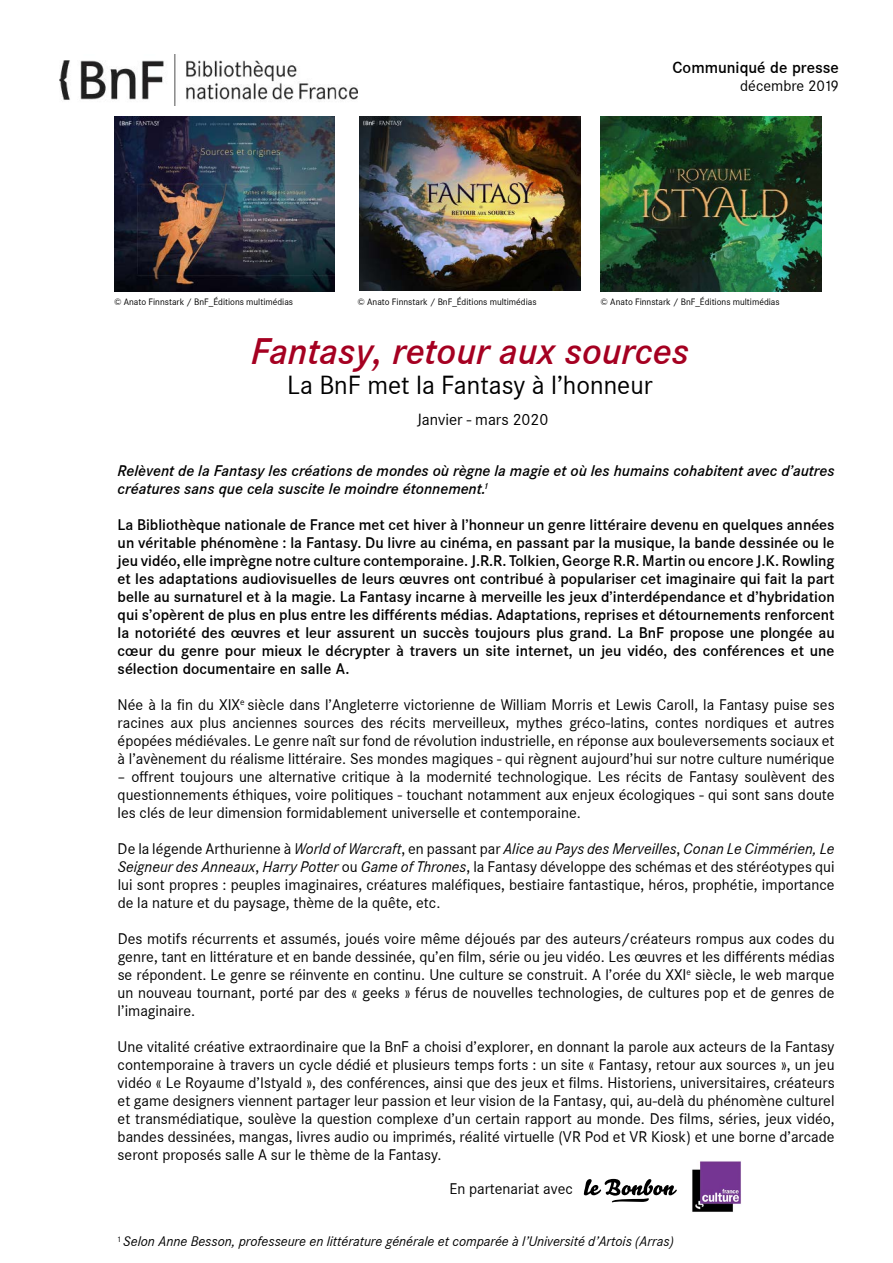
<style>
.page{position:relative;width:893px;height:1263px;background:#fff}
.page>*{position:absolute;margin:0;border:0;box-sizing:border-box;transform-origin:0 0}
.t1{font:italic 500 36px "Corporate SBQ";color:#a50021}
.t2{font:25.5px "Corporate SBQ";color:#000}
.t3{font:500 15.75px "Corporate SBQ";color:#000}
.t4{font:15.75px "Corporate SBQ";color:#000}
.t5{font:15px/18px "Corporate SBQ";color:#000;text-align:justify}
.t6{font:500 15px/18px "Corporate SBQ";color:#000;text-align:justify}
.t7{font:italic 500 15px/18px "Corporate SBQ";color:#000}
.t8{font:italic 13.5px "Corporate SBQ";color:#000}
.t9{font:9px "Corporate SBQ";color:#000}
.s1{font-style:italic}
</style>
<div class="page">
<img style="left:60px;top:54px;width:297px;height:51px">
<img style="left:360px;top:117px;width:220px;height:173px">
<img style="left:114px;top:117px;width:221px;height:174px">
<img style="left:600px;top:117px;width:221px;height:174px">
<svg style="left:584px;top:1179px;width:93px;height:23px"></svg>
<img style="left:692px;top:1161px;width:49px;height:51px">
<p class="t3" style="left:673px;top:58px;width:168px">Communiqué de presse</p>
<p class="t5" style="left:740px;top:77px;width:100px">décembre 2019</p>
<p class="t9" style="left:114px;top:297px;width:181px">© Anato Finnstark / BnF_Éditions multimédias</p>
<p class="t9" style="left:357px;top:297px;width:181px">© Anato Finnstark / BnF_Éditions multimédias</p>
<p class="t9" style="left:600px;top:296px;width:181px">© Anato Finnstark / BnF_Éditions multimédias</p>
<h1 class="t1" style="left:251px;top:329px;width:440px">Fantasy, retour aux sources</h1>
<h2 class="t2" style="left:287px;top:370px;width:367px">La BnF met la Fantasy à l’honneur</h2>
<p class="t4" style="left:417px;top:410px;width:133px">Janvier - mars 2020</p>
<p class="t7" style="left:118px;top:462px;width:718px">Relèvent de la Fantasy les créations de mondes où règne la magie et où les humains cohabitent avec d’autres créatures sans que cela suscite le moindre étonnement.<sup>1</sup></p>
<p class="t6" style="left:118px;top:516px;width:718px">La Bibliothèque nationale de France met cet hiver à l’honneur un genre littéraire devenu en quelques années un véritable phénomène : la Fantasy. Du livre au cinéma, en passant par la musique, la bande dessinée ou le jeu vidéo, elle imprègne notre culture contemporaine. J.R.R. Tolkien, George R.R. Martin ou encore J.K. Rowling et les adaptations audiovisuelles de leurs œuvres ont contribué à populariser cet imaginaire qui fait la part belle au surnaturel et à la magie. La Fantasy incarne à merveille les jeux d’interdépendance et d’hybridation qui s’opèrent de plus en plus entre les différents médias. Adaptations, reprises et détournements renforcent la notoriété des œuvres et leur assurent un succès toujours plus grand. La BnF propose une plongée au cœur du genre pour mieux le décrypter à travers un site internet, un jeu vidéo, des conférences et une sélection documentaire en salle A.</p>
<p class="t5" style="left:118px;top:696px;width:718px">Née à la fin du XIX<sup>e</sup> siècle dans l’Angleterre victorienne de William Morris et Lewis Caroll, la Fantasy puise ses racines aux plus anciennes sources des récits merveilleux, mythes gréco-latins, contes nordiques et autres épopées médiévales. Le genre naît sur fond de révolution industrielle, en réponse aux bouleversements sociaux et à l’avènement du réalisme littéraire. Ses mondes magiques - qui règnent aujourd’hui sur notre culture numérique</p>
<p class="t5" style="left:118px;top:768px;width:718px">– offrent toujours une alternative critique à la modernité technologique. Les récits de Fantasy soulèvent des questionnements éthiques, voire politiques - touchant notamment aux enjeux écologiques - qui sont sans doute les clés de leur dimension formidablement universelle et contemporaine.</p>
<p class="t5" style="left:118px;top:840px;width:718px">De la légende Arthurienne à <span class="s1">World of Warcraft</span>, en passant par <span class="s1">Alice au Pays des Merveilles</span>, <span class="s1">Conan Le Cimmérien, Le Seigneur des Anneaux</span>, <span class="s1">Harry Potter</span> ou <span class="s1">Game of Thrones</span>, la Fantasy développe des schémas et des stéréotypes qui lui sont propres : peuples imaginaires, créatures maléfiques, bestiaire fantastique, héros, prophétie, importance de la nature et du paysage, thème de la quête, etc.</p>
<p class="t5" style="left:118px;top:930px;width:718px">Des motifs récurrents et assumés, joués voire même déjoués par des auteurs/créateurs rompus aux codes du genre, tant en littérature et en bande dessinée, qu’en film, série ou jeu vidéo. Les œuvres et les différents médias se répondent. Le genre se réinvente en continu. Une culture se construit. A l’orée du XXI<sup>e</sup> siècle, le web marque un nouveau tournant, porté par des « geeks » férus de nouvelles technologies, de cultures pop et de genres de l’imaginaire.</p>
<p class="t5" style="left:118px;top:1038px;width:718px">Une vitalité créative extraordinaire que la BnF a choisi d’explorer, en donnant la parole aux acteurs de la Fantasy contemporaine à travers un cycle dédié et plusieurs temps forts : un site « Fantasy, retour aux sources », un jeu vidéo « Le Royaume d’Istyald », des conférences, ainsi que des jeux et films. Historiens, universitaires, créateurs et game designers viennent partager leur passion et leur vision de la Fantasy, qui, au-delà du phénomène culturel et transmédiatique, soulève la question complexe d’un certain rapport au monde. Des films, séries, jeux vidéo, bandes dessinées, mangas, livres audio ou imprimés, réalité virtuelle (VR Pod et VR Kiosk) et une borne d’arcade seront proposés salle A sur le thème de la Fantasy.</p>
<p class="t5" style="left:449px;top:1180px;width:125px">En partenariat avec</p>
<p class="t8" style="left:117px;top:1233px;width:558px"><sup>1</sup> Selon Anne Besson, professeure en littérature générale et comparée à l’Université d’Artois (Arras)</p>
</div>
